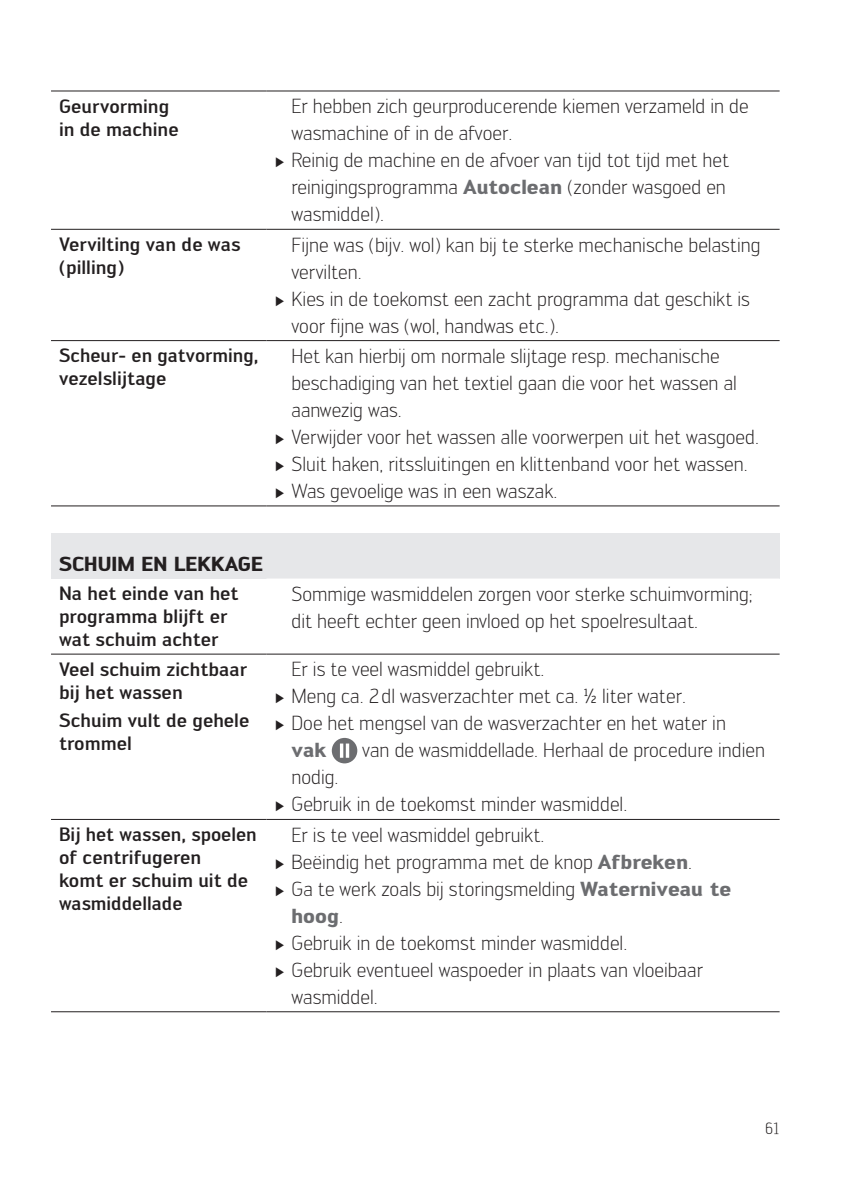
<style>
.page{position:relative;width:842px;height:1191px;background:#fff}
.page>*{position:absolute;margin:0;border:0;box-sizing:border-box;transform-origin:0 0}
.t1{font:300 20px/27px "Engel";color:#231f20}
.t2{font:700 20px "Engel";color:#231f20}
.t3{font:700 20px "Engel";color:#6c6d70}
.t4{font:500 19px/23px "Engel";color:#231f20}
.t5{font:300 16px "Engel";color:#231f20}
.s1{font-family:"Century";font-weight:400;font-size:14px}
.s2{font-weight:700;color:#6c6d70}
.s3{font-weight:300;color:#231f20}
</style>
<div class="page">
<hr style="left:51px;top:91px;width:215px;height:1px;background:#231f20">
<hr style="left:266px;top:91px;width:514px;height:1px;background:#231f20">
<hr style="left:51px;top:229px;width:215px;height:1px;background:#231f20">
<hr style="left:266px;top:229px;width:514px;height:1px;background:#231f20">
<hr style="left:51px;top:340px;width:215px;height:1px;background:#231f20">
<hr style="left:266px;top:340px;width:514px;height:1px;background:#231f20">
<hr style="left:51px;top:505px;width:215px;height:1px;background:#231f20">
<hr style="left:266px;top:505px;width:514px;height:1px;background:#231f20">
<div style="left:51px;top:533px;width:729px;height:45px;background:#e6e7e9"></div>
<svg style="left:266px;top:578px;width:514px;height:241px"></svg>
<hr style="left:51px;top:654px;width:215px;height:1px;background:#231f20">
<hr style="left:266px;top:654px;width:514px;height:1px;background:#231f20">
<hr style="left:51px;top:819px;width:215px;height:1px;background:#231f20">
<hr style="left:266px;top:819px;width:514px;height:1px;background:#231f20">
<hr style="left:51px;top:1011px;width:215px;height:1px;background:#231f20">
<hr style="left:266px;top:1011px;width:514px;height:1px;background:#231f20">
<div style="left:332px;top:738px;width:25px;height:25px;background:#6c6d70;border-radius:50%"></div>
<hr style="left:340px;top:743px;width:3px;height:14px;background:#fff">
<hr style="left:346px;top:743px;width:3px;height:14px;background:#fff">
<p class="t4" style="left:59px;top:94px;width:121px">Geurvorming in de machine</p>
<p class="t1" style="left:291px;top:93px;width:459px">Er hebben zich geurproducerende kiemen verzameld in de</p>
<p class="t1" style="left:291px;top:120px;width:222px">wasmachine of in de afvoer.</p>
<p class="t1" style="left:274px;top:147px;width:456px"><span class="s1">►</span> Reinig de machine en de afvoer van tijd tot tijd met het</p>
<p class="t1" style="left:291px;top:174px;width:436px">reinigingsprogramma <span class="s2">Autoclean</span> (zonder wasgoed en</p>
<p class="t1" style="left:291px;top:201px;width:94px">wasmiddel).</p>
<p class="t4" style="left:59px;top:233px;width:183px">Vervilting van de was (pilling)</p>
<p class="t1" style="left:291px;top:231px;width:471px">Fijne was (bijv. wol) kan bij te sterke mechanische belasting</p>
<p class="t1" style="left:291px;top:258px;width:72px">vervilten.</p>
<p class="t1" style="left:274px;top:285px;width:477px"><span class="s1">►</span> Kies in de toekomst een zacht programma dat geschikt is</p>
<p class="t1" style="left:291px;top:312px;width:269px">voor fijne was (wol, handwas etc.).</p>
<p class="t4" style="left:59px;top:344px;width:201px">Scheur- en gat vorming, vezelslijtage</p>
<p class="t1" style="left:291px;top:342px;width:430px">Het kan hierbij om normale slijtage resp. mechanische</p>
<p class="t1" style="left:291px;top:369px;width:447px">beschadiging van het textiel gaan die voor het wassen al</p>
<p class="t1" style="left:291px;top:396px;width:112px">aanwezig was.</p>
<p class="t1" style="left:274px;top:423px;width:486px"><span class="s1">►</span> Verwijder voor het wassen alle voorwerpen uit het wasgoed.</p>
<p class="t1" style="left:274px;top:450px;width:475px"><span class="s1">►</span> Sluit haken, ritssluitingen en klittenband voor het wassen.</p>
<p class="t1" style="left:274px;top:477px;width:284px"><span class="s1">►</span> Was gevoelige was in een waszak.</p>
<p class="t2" style="left:59px;top:551px;width:205px">SCHUIM EN LEKKAGE</p>
<p class="t4" style="left:59px;top:582px;width:181px">Na het einde van het programma blijft er wat schuim achter</p>
<p class="t1" style="left:291px;top:580px;width:463px">Sommige wasmiddelen zorgen voor sterke schuimvorming; dit heeft echter geen invloed op het spoelresultaat.</p>
<p class="t4" style="left:59px;top:657px;width:190px">Veel schuim zichtbaar bij het wassen</p>
<p class="t4" style="left:59px;top:709px;width:192px">Schuim vult de gehele trommel</p>
<p class="t1" style="left:291px;top:656px;width:254px">Er is te veel wasmiddel gebruikt.</p>
<p class="t1" style="left:274px;top:683px;width:413px"><span class="s1">►</span> Meng ca. 2 dl wasverzachter met ca. ½ liter water.</p>
<p class="t1" style="left:274px;top:710px;width:453px"><span class="s1">►</span> Doe het mengsel van de wasverzachter en het water in</p>
<p class="t3" style="left:291px;top:738px;width:37px">vak</p>
<p class="t1" style="left:362px;top:737px;width:404px">van de wasmiddellade. Herhaal de procedure indien</p>
<p class="t1" style="left:274px;top:764px;width:354px;text-indent:17px">nodig.<br><span class="s1">►</span> Gebruik in de toekomst minder wasmiddel.</p>
<p class="t4" style="left:59px;top:822px;width:199px">Bij het wassen, spoelen of centrifugeren<br>komt er schuim uit de wasmiddellade</p>
<p class="t1" style="left:291px;top:821px;width:254px">Er is te veel wasmiddel gebruikt.</p>
<p class="t1" style="left:274px;top:848px;width:419px"><span class="s1">►</span> Beëindig het programma met de knop <span class="s2">Afbreken</span>.</p>
<p class="t1" style="left:274px;top:875px;width:458px"><span class="s1">►</span> Ga te werk zoals bij storingsmelding <span class="s2">Waterniveau te</span></p>
<p class="t3" style="left:291px;top:903px;width:53px">hoog<span class="s3">.</span></p>
<p class="t1" style="left:274px;top:929px;width:354px"><span class="s1">►</span> Gebruik in de toekomst minder wasmiddel.</p>
<p class="t1" style="left:274px;top:956px;width:430px"><span class="s1">►</span> Gebruik eventueel waspoeder in plaats van vloeibaar</p>
<p class="t1" style="left:291px;top:983px;width:88px">wasmiddel.</p>
<p class="t5" style="left:765px;top:1119px;width:16px">61</p>
</div>
